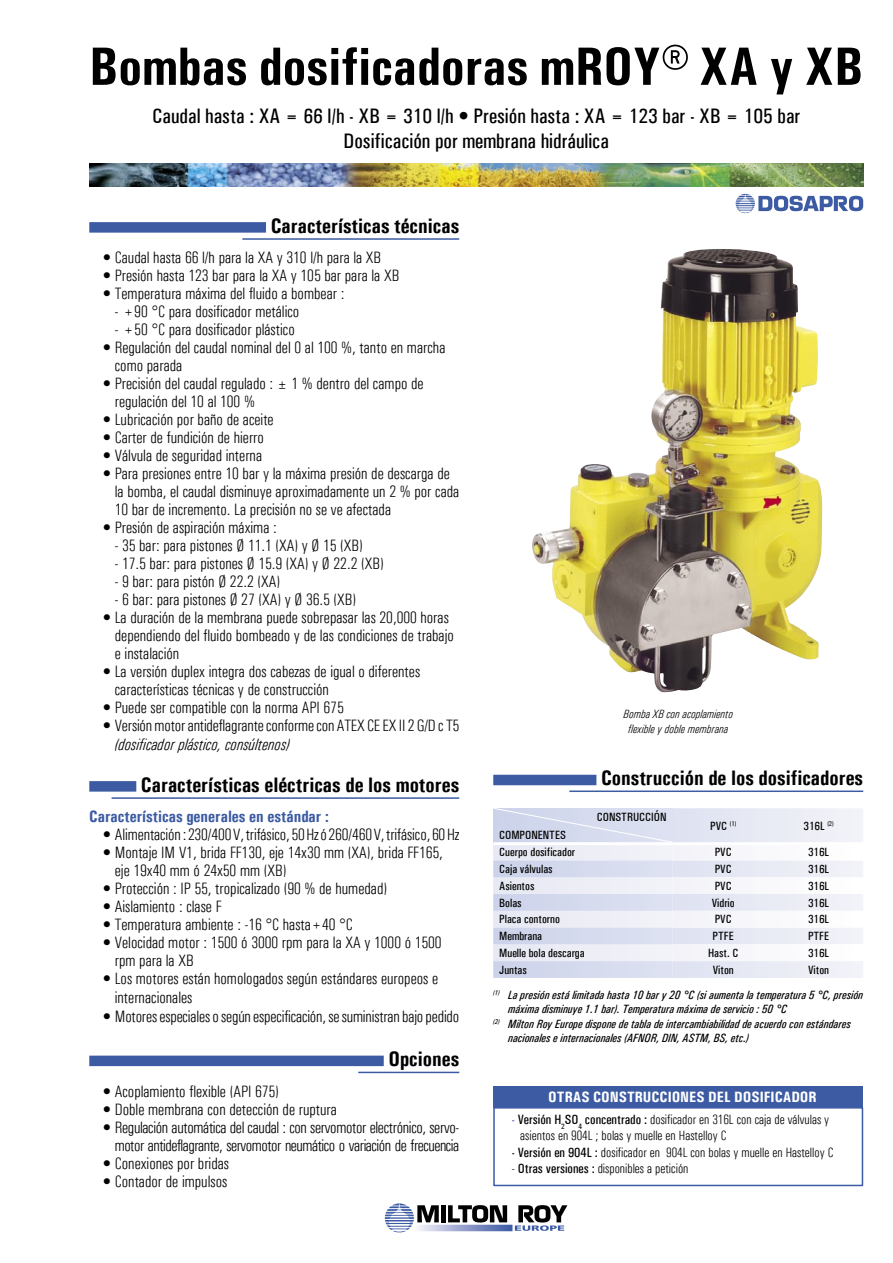
<style>
.page{position:relative;width:893px;height:1263px;background:#fff}
.page>*{position:absolute;margin:0;border:0;box-sizing:border-box;transform-origin:0 0}
.t1{font:700 54px "Univers Condensed";color:#000}
.t2{font:700 21px "Univers Condensed";color:#000}
.t3{font:500 21px/25.2px "Univers Condensed";color:#000;text-align:center}
.t4{font:300 condensed 16.5px/18px "Univers";color:#000}
.t5{font:300 condensed 16.5px/18px "Univers";letter-spacing:-.03em;color:#000;text-align:right}
.t6{font:700 16.5px "Univers Condensed";color:#3c5ba3}
.t7{font:italic 300 condensed 16.5px "Univers";color:#000}
.t8{font:700 15px "Univers Condensed";color:#fff;scale:1.04 1}
.t9{font:300 condensed 13.5px/16.2px "Univers";color:#000}
.t10{font:italic 500 12px/25.3px "Univers Condensed";color:#000}
.t11{font:500 12px "Univers Condensed";color:#000}
.t12{font:italic 300 condensed 12px/14.4px "Univers";color:#000;text-align:center}
.s1{font-style:normal}
.s2{font-family:"Univers Condensed";font-weight:500;font-stretch:normal;color:#3c5ba3}
.s3{font-family:"Univers Condensed";font-weight:500;font-stretch:normal}
</style>
<div class="page">
<img style="left:89px;top:163px;width:774px;height:23px">
<svg style="left:385px;top:1203px;width:182px;height:29px"></svg>
<svg style="left:736px;top:194px;width:127px;height:19px"></svg>
<img style="left:532px;top:249px;width:291px;height:443px">
<svg style="left:569px;top:790px;width:295px;height:2px"></svg>
<div style="left:493px;top:775px;width:103px;height:10px;background:#3c5ba3"></div>
<svg style="left:493px;top:808px;width:370px;height:170px"></svg>
<div style="left:493px;top:1086px;width:370px;height:22px;background:#3c5ba3"></div>
<div style="left:493px;top:1107px;width:370px;height:79px;border:2px solid #3c5ba3"></div>
<div style="left:89px;top:781px;width:47px;height:11px;background:#3c5ba3"></div>
<div style="left:89px;top:222px;width:177px;height:11px;background:#3c5ba3"></div>
<svg style="left:242px;top:238px;width:218px;height:2px"></svg>
<svg style="left:111px;top:797px;width:349px;height:2px"></svg>
<div style="left:89px;top:1055px;width:295px;height:11px;background:#3c5ba3"></div>
<svg style="left:358px;top:1071px;width:102px;height:3px"></svg>
<h1 class="t1" style="left:89px;top:34px;width:775px">Bombas dosificadoras mROY® XA y XB</h1>
<p class="t3" style="left:152px;top:103px;width:650px">Caudal hasta : XA = 66 l/h - XB = 310 l/h • Presión hasta : XA = 123 bar - XB = 105 bar<br>Dosificación por membrana hidráulica</p>
<p class="t2" style="left:271px;top:213px;width:190px">Características técnicas</p>
<p class="t4" style="left:102px;top:249px;width:281px">• Caudal hasta 66 l/h para la XA y 310 l/h para la XB</p>
<p class="t4" style="left:102px;top:267px;width:299px">• Presión hasta 123 bar para la XA y 105 bar para la XB</p>
<p class="t4" style="left:102px;top:285px;width:244px">• Temperatura máxima del fluido a bombear :</p>
<p class="t4" style="left:115px;top:303px;width:186px">- +90 °C para dosificador metálico</p>
<p class="t4" style="left:115px;top:321px;width:181px">- +50 °C para dosificador plástico</p>
<p class="t4" style="left:115px;top:339px;width:332px;text-indent:-13px">• Regulación del caudal nominal del 0 al 100 %, tanto en marcha como parada</p>
<p class="t4" style="left:115px;top:375px;width:310px;text-indent:-13px">• Precisión del caudal regulado : ± 1 % dentro del campo de regulación del 10 al 100 %</p>
<p class="t4" style="left:102px;top:411px;width:173px">• Lubricación por baño de aceite</p>
<p class="t4" style="left:102px;top:429px;width:163px">• Carter de fundición de hierro</p>
<p class="t4" style="left:102px;top:447px;width:162px">• Válvula de seguridad interna</p>
<p class="t4" style="left:115px;top:465px;width:346px;text-indent:-13px">• Para presiones entre 10 bar y la máxima presión de descarga de la bomba, el caudal disminuye aproximadamente un 2 % por cada<br>10 bar de incremento. La precisión no se ve afectada</p>
<p class="t4" style="left:102px;top:519px;width:176px">• Presión de aspiración máxima :</p>
<p class="t4" style="left:115px;top:537px;width:250px">- 35 bar: para pistones Ø 11.1 (XA) y Ø 15 (XB)</p>
<p class="t4" style="left:115px;top:555px;width:270px">- 17.5 bar: para pistones Ø 15.9 (XA) y Ø 22.2 (XB)</p>
<p class="t4" style="left:115px;top:573px;width:167px">- 9 bar: para pistón Ø 22.2 (XA)</p>
<p class="t4" style="left:115px;top:591px;width:243px">- 6 bar: para pistones Ø 27 (XA) y Ø 36.5 (XB)</p>
<p class="t4" style="left:115px;top:609px;width:341px;text-indent:-13px">• La duración de la membrana puede sobrepasar las 20,000 horas dependiendo del fluido bombeado y de las condiciones de trabajo e instalación</p>
<p class="t4" style="left:115px;top:663px;width:307px;text-indent:-13px">• La versión duplex integra dos cabezas de igual o diferentes características técnicas y de construcción</p>
<p class="t4" style="left:102px;top:699px;width:243px">• Puede ser compatible con la norma API 675</p>
<p class="t4" style="left:102px;top:717px;width:359px">• Versión motor antideflagrante conforme con ATEX CE EX II 2 G/D c T5</p>
<p class="t7" style="left:115px;top:735px;width:177px">(dosificador plástico, consúltenos)</p>
<p class="t2" style="left:141px;top:772px;width:320px">Características eléctricas de los motores</p>
<p class="t6" style="left:89px;top:807px;width:241px">Características generales en estándar :</p>
<p class="t4" style="left:102px;top:826px;width:359px">• Alimentación :230/400 V, trifásico, 50 Hz ó 260/460 V, trifásico, 60 Hz</p>
<p class="t4" style="left:115px;top:844px;width:330px;text-indent:-13px">• Montaje IM V1, brida FF130, eje 14x30 mm (XA), brida FF165, eje 19x40 mm ó 24x50 mm (XB)</p>
<p class="t4" style="left:102px;top:880px;width:287px">• Protección : IP 55, tropicalizado (90 % de humedad)</p>
<p class="t4" style="left:102px;top:898px;width:121px">• Aislamiento : clase F</p>
<p class="t4" style="left:102px;top:916px;width:252px">• Temperatura ambiente : -16 °C hasta+40 °C</p>
<p class="t4" style="left:115px;top:934px;width:328px;text-indent:-13px">• Velocidad motor : 1500 ó 3000 rpm para la XA y 1000 ó 1500 rpm para la XB</p>
<p class="t4" style="left:115px;top:969px;width:325px;line-height:18.6px;text-indent:-13px">• Los motores están homologados según estándares europeos e internacionales</p>
<p class="t4" style="left:102px;top:1007px;width:359px">• Motores especiales o según especificación, se suministran bajo pedido</p>
<p class="t2" style="left:388px;top:1046px;width:72px">Opciones</p>
<p class="t4" style="left:102px;top:1082px;width:178px">• Acoplamiento flexible (API 675)</p>
<p class="t4" style="left:102px;top:1100px;width:236px">• Doble membrana con detección de ruptura</p>
<p class="t5" style="left:102px;top:1118px;width:359px">• Regulación automática del caudal : con servomotor electrónico, servo&shy;motor antideflagrante, servomotor neumático o variación de frecuencia</p>
<p class="t4" style="left:102px;top:1154px;width:129px">• Conexiones por bridas</p>
<p class="t4" style="left:102px;top:1172px;width:127px">• Contador de impulsos</p>
<p class="t11" style="left:499px;top:828px;width:68px">COMPONENTES</p>
<p class="t12" style="left:623px;top:707px;width:111px">Bomba XB con acoplamiento flexible y doble membrana</p>
<p class="t2" style="left:601px;top:765px;width:264px">Construcción de los dosificadores</p>
<p class="t11" style="left:597px;top:810px;width:71px">CONSTRUCCIÓN</p>
<p class="t11" style="left:710px;top:819px;width:27px">PVC <sup>(1)</sup></p>
<p class="t11" style="left:803px;top:819px;width:32px">316L <sup>(2)</sup></p>
<p class="t11" style="left:499px;top:845px;width:77px">Cuerpo dosificador</p>
<p class="t11" style="left:715px;top:845px;width:19px">PVC</p>
<p class="t11" style="left:808px;top:845px;width:23px">316L</p>
<p class="t11" style="left:499px;top:862px;width:55px">Caja válvulas</p>
<p class="t11" style="left:715px;top:862px;width:19px">PVC</p>
<p class="t11" style="left:808px;top:862px;width:23px">316L</p>
<p class="t11" style="left:499px;top:879px;width:37px">Asientos</p>
<p class="t11" style="left:715px;top:879px;width:19px">PVC</p>
<p class="t11" style="left:808px;top:879px;width:23px">316L</p>
<p class="t11" style="left:499px;top:895px;width:24px">Bolas</p>
<p class="t11" style="left:712px;top:895px;width:25px">Vidrio</p>
<p class="t11" style="left:808px;top:895px;width:23px">316L</p>
<p class="t11" style="left:499px;top:912px;width:62px">Placa contorno</p>
<p class="t11" style="left:715px;top:912px;width:19px">PVC</p>
<p class="t11" style="left:808px;top:912px;width:23px">316L</p>
<p class="t11" style="left:499px;top:929px;width:44px">Membrana</p>
<p class="t11" style="left:713px;top:929px;width:23px">PTFE</p>
<p class="t11" style="left:808px;top:929px;width:23px">PTFE</p>
<p class="t11" style="left:499px;top:946px;width:87px">Muelle bola descarga</p>
<p class="t11" style="left:708px;top:946px;width:32px">Hast. C</p>
<p class="t11" style="left:808px;top:946px;width:23px">316L</p>
<p class="t11" style="left:499px;top:962px;width:29px">Juntas</p>
<p class="t11" style="left:713px;top:962px;width:23px">Viton</p>
<p class="t10" style="left:493px;top:957px;width:371px;text-indent:315px"><span class="s1">Viton<br></span><sup>(1)</sup> La presión está limitada hasta 10 bar y 20 °C (si aumenta la temperatura 5 °C, presión</p>
<p class="t10" style="left:508px;top:997px;width:280px">máxima disminuye 1.1 bar). Temperatura máxima de servicio : 50 °C</p>
<p class="t10" style="left:493px;top:1011px;width:359px"><sup>(2)</sup> Milton Roy Europe dispone de tabla de intercambiabilidad de acuerdo con estándares</p>
<p class="t10" style="left:508px;top:1025px;width:242px">nacionales e internacionales (AFNOR, DIN, ASTM, BS, etc.)</p>
<p class="t8" style="left:548px;top:1088px;width:260px">OTRAS CONSTRUCCIONES DEL DOSIFICADOR</p>
<p class="t9" style="left:520px;top:1112px;width:310px;text-indent:-9px"><span class="s2">-</span> <span class="s3">Versión H</span><sub>2</sub><span class="s3">SO</span><sub>4</sub> <span class="s3">concentrado :</span> dosificador en 316L con caja de válvulas y asientos en 904L ; bolas y muelle en Hastelloy C</p>
<p class="t9" style="left:512px;top:1144px;width:323px"><span class="s3">- Versión en 904L :</span> dosificador en 904L con bolas y muelle en Hastelloy C</p>
<p class="t9" style="left:512px;top:1160px;width:178px">- <span class="s3">Otras versiones :</span> disponibles a petición</p>
</div>
